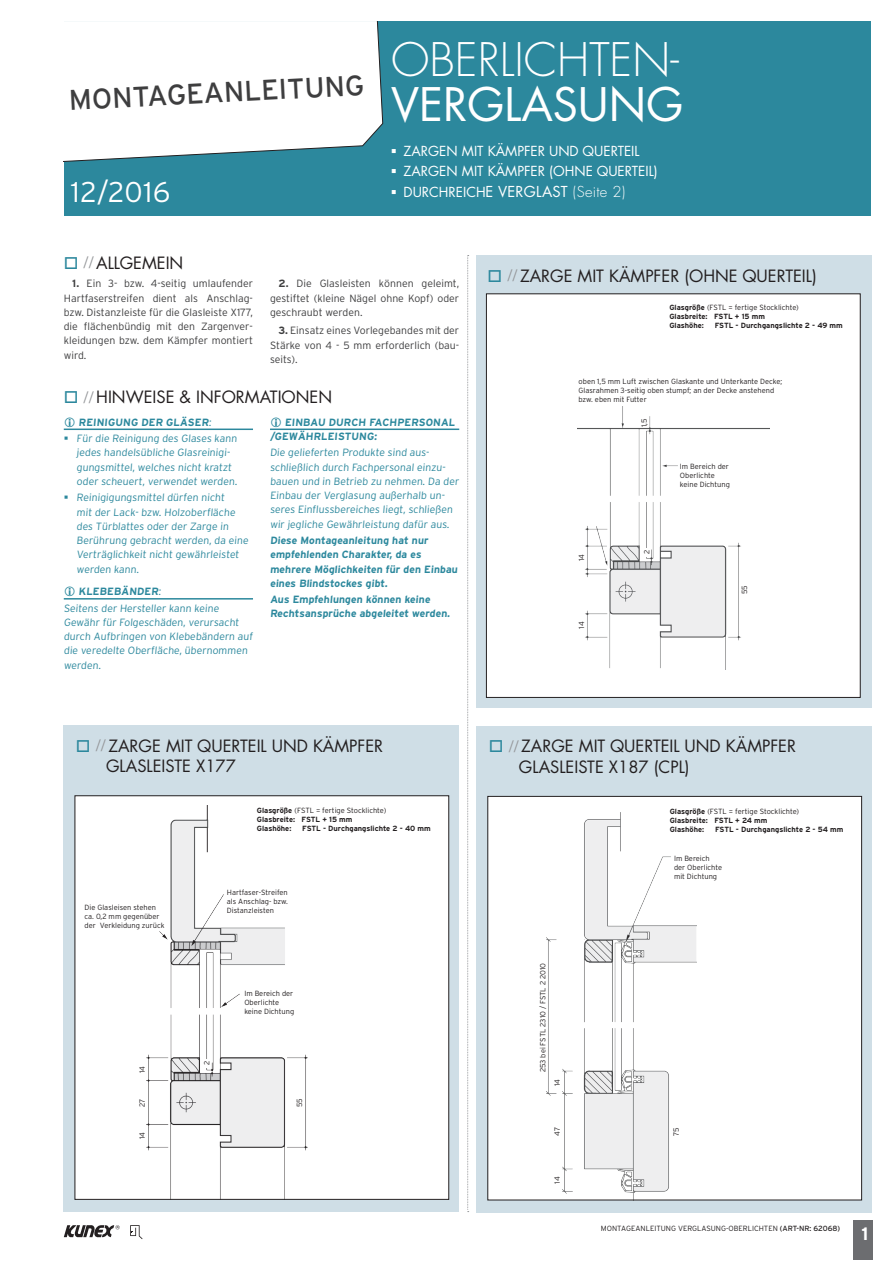
<style>
.page{position:relative;width:893px;height:1263px;background:#fff}
.page>*{position:absolute;margin:0;border:0;box-sizing:border-box;transform-origin:0 0}
.t1{font:300 45px "Futura LT Pro";color:#fff}
.t2{font:45px "Futura LT Pro";color:#fff}
.t3{font:28.5px "Interstate";color:#3e3e3f}
.t4{font:300 28.5px "Interstate";letter-spacing:.02em;color:#fff}
.t5{font:700 18px "Interstate";color:#fff}
.t6{font:16.5px/20.1px "Futura LT Pro";color:#231f20}
.t7{font:13.5px/20.4px "Futura LT Pro";color:#fff}
.t8{font:300 10.5px/14.2px "Interstate";color:#2c889d}
.t9{font:300 10.5px/14.2px "Interstate";color:#3e3e3f;text-align:justify}
.t10{font:700 10.5px/14.2px "Interstate";color:#2c889d}
.t11{font:300 7.5px/9px "Interstate";color:#231f20}
.t12{font:700 7.5px/9px "Interstate";color:#231f20}
.s1{font-size:14.7px}
.s2{font-weight:300;font-size:14.7px}
.s3{color:#2c889d}
.s4{font-family:"Interstate";font-weight:300;font-size:13.5px;color:#939598}
.s5{font-weight:700}
.s6{font-weight:300}
.s7{font-weight:400}
</style>
<div class="page">
<div style="left:853px;top:1220px;width:19px;height:40px;background:#6c6d70"></div>
<svg style="left:64px;top:1225px;width:56px;height:12px"></svg>
<svg style="left:130px;top:1225px;width:13px;height:14px"></svg>
<div style="left:476px;top:255px;width:396px;height:453px;background:#cfdee6"></div>
<div style="left:64px;top:21px;width:807px;height:195px;background:#2c889d"></div>
<svg style="left:64px;top:21px;width:319px;height:141px;background:#f0f6f7"></svg>
<hr style="left:64px;top:428px;width:189px;height:2px;background:#2c889d">
<hr style="left:64px;top:598px;width:189px;height:1px;background:#2c889d">
<hr style="left:270px;top:428px;width:189px;height:2px;background:#2c889d">
<div style="left:63px;top:725px;width:396px;height:487px;background:#cfdee6"></div>
<svg style="left:467px;top:255px;width:2px;height:957px"></svg>
<div style="left:486px;top:294px;width:374px;height:403px;background:#fff"></div>
<img style="left:577px;top:407px;width:192px;height:263px">
<div style="left:486px;top:294px;width:374px;height:404px;border:1px solid #231f20"></div>
<div style="left:75px;top:796px;width:374px;height:403px;background:#fff"></div>
<img style="left:146px;top:805px;width:162px;height:392px">
<div style="left:75px;top:795px;width:374px;height:404px;border:1px solid #231f20"></div>
<div style="left:203px;top:1059px;width:7px;height:8px;background:#fff"></div>
<div style="left:643px;top:548px;width:7px;height:8px;background:#fff"></div>
<div style="left:476px;top:726px;width:396px;height:486px;background:#cfdee6"></div>
<div style="left:488px;top:796px;width:374px;height:404px;background:#fff"></div>
<img style="left:546px;top:812px;width:151px;height:386px">
<div style="left:488px;top:796px;width:374px;height:404px;border:1px solid #231f20"></div>
<h1 class="t1" style="left:391px;top:30px;width:289px">OBERLICHTEN-</h1>
<h2 class="t3" style="left:68px;top:84px;width:297px;rotate:-3deg">MONTAGEANLEITUNG</h2>
<h1 class="t2" style="left:391px;top:74px;width:294px">VERGLASUNG</h1>
<h2 class="t4" style="left:71px;top:176px;width:101px">12/2016</h2>
<p class="t7" style="left:404px;top:140px;width:256px">ZARGEN MIT KÄMPFER UND QUERTEIL<br>ZARGEN MIT KÄMPFER (OHNE QUERTEIL)<br>DURCHREICH<span class="s1">E VERGLAST</span> <span class="s2">(Seite 2)</span></p>
<h3 class="t6" style="left:64px;top:252px;width:121px"><span class="s3">□</span> <span class="s4">//</span> ALLGEMEIN</h3>
<p class="t9" style="left:64px;top:276px;width:191px;text-indent:9px"><span class="s5">1.</span> Ein 3- bzw. 4-seitig umlaufender Hartfaserstreifen dient als Anschlag&shy;bzw. Distanzleiste für die Glasleiste X177, die flächenbündig mit den Zargenver&shy;kleidungen bzw. dem Kämpfer montiert wird.</p>
<p class="t9" style="left:270px;top:276px;width:191px;text-indent:9px"><span class="s5">2.</span> Die Glasleisten können geleimt, gestiftet (kleine Nägel ohne Kopf) oder geschraubt werden.</p>
<p class="t9" style="left:270px;top:323px;width:191px;text-indent:9px"><span class="s5">3.</span> Einsatz eines Vorlegebandes mit der Stärke von 4 - 5 mm erforderlich (bau&shy;seits).</p>
<h3 class="t6" style="left:64px;top:387px;width:270px"><span class="s3">□</span> <span class="s4">//</span> HINWEISE &amp; INFORMATIONEN</h3>
<p class="t8" style="left:77px;top:414px;width:163px;line-height:16.4px"><span class="s5">REINIGUNG DER GLÄSER</span>:<br>Für die Reinigung des Glases kann</p>
<p class="t8" style="left:77px;top:445px;width:163px">jedes handelsübliche Glasreinigi&shy;gungsmittel, welches nicht kratzt oder scheuert, verwendet werden.</p>
<p class="t8" style="left:77px;top:490px;width:174px">Reinigigungsmittel dürfen nicht<br>mit der Lack- bzw. Holzoberfläche des Türblattes oder der Zarge in<br>Berührung gebracht werden, da eine<br>Verträglichkeit nicht gewährleistet werden kann.</p>
<p class="t8" style="left:64px;top:583px;width:158px;line-height:16.4px;text-indent:15px"><span class="s5">KLEBEBÄNDER</span>:<br>Seitens der Hersteller kann keine</p>
<p class="t8" style="left:64px;top:615px;width:192px">Gewähr für Folgeschäden, verursacht durch Aufbringen von Klebebändern auf die veredelte Oberfläche, übernommen werden.</p>
<p class="t10" style="left:270px;top:415px;width:188px;text-indent:15px">EINBAU DURCH FACHPERSONAL /GEWÄHRLEISTUNG:</p>
<p class="t8" style="left:270px;top:445px;width:191px">Die gelieferten Produkte sind aus&shy;schließlich durch Fachpersonal einzu&shy;bauen und in Betrieb zu nehmen. Da der Einbau der Verglasung außerhalb un&shy;seres Einflussbereiches liegt, schließen wir jegliche Gewährleistung dafür aus.</p>
<p class="t10" style="left:270px;top:533px;width:190px">Diese Montageanleitung hat nur empfehlenden Charakter, da es mehrere Möglichkeiten für den Einbau eines Blindstockes gibt.</p>
<p class="t10" style="left:270px;top:592px;width:183px">Aus Empfehlungen können keine<br>Rechtsansprüche abgeleitet werden.</p>
<h3 class="t6" style="left:488px;top:265px;width:331px"><span class="s3">□</span> <span class="s4">//</span> ZARGE MIT KÄMPFER (OHNE QUERTEIL)</h3>
<p class="t12" style="left:669px;top:303px;width:131px">Glasgröße <span class="s6">(FSTL = fertige Stocklichte)<br></span>Glasbreite: FSTL + 15 mm<br>Glashöhe:</p>
<p class="t12" style="left:715px;top:321px;width:130px">FSTL - Durchgangslichte 2 - 49 mm</p>
<p class="t11" style="left:579px;top:377px;width:205px">oben 1,5 mm Luft zwischen Glaskante und Unterkante Decke;<br>Glasrahmen 3-seitig oben stumpf; an der Decke anstehend bzw. eben mit Futter</p>
<p class="t11" style="left:577px;top:561px;width:9px;rotate:-90deg">14</p>
<p class="t11" style="left:577px;top:629px;width:9px;rotate:-90deg">14</p>
<p class="t11" style="left:640px;top:427px;width:10px;rotate:-90deg">1,5</p>
<p class="t11" style="left:642px;top:554px;width:6px;rotate:-90deg">2</p>
<p class="t11" style="left:680px;top:461px;width:51px">Im Bereich der<br>Oberlichte keine Dichtung</p>
<p class="t11" style="left:740px;top:594px;width:10px;rotate:-90deg">55</p>
<h3 class="t6" style="left:106px;top:735px;width:279px;text-indent:-30px"><span class="s3">□</span> <span class="s4">//</span> ZARGE MIT QUERTEIL UND KÄMPFER<br>GLASLEISTE X177</h3>
<p class="t11" style="left:85px;top:903px;width:81px">Die Glasleisen stehen ca. 0,2 mm gegenüber der Verkleidung zurück</p>
<p class="t11" style="left:138px;top:1073px;width:9px;rotate:-90deg">14</p>
<p class="t11" style="left:138px;top:1106px;width:10px;rotate:-90deg">27</p>
<p class="t11" style="left:138px;top:1139px;width:9px;rotate:-90deg">14</p>
<p class="t12" style="left:257px;top:806px;width:131px">Glasgröße <span class="s6">(FSTL = fertige Stocklichte)<br></span>Glasbreite: FSTL + 15 mm<br>Glashöhe:</p>
<p class="t12" style="left:302px;top:824px;width:130px">FSTL - Durchgangslichte 2 - 40 mm</p>
<p class="t11" style="left:227px;top:888px;width:63px;text-align:justify">Hartfaser-Streifen als Anschlag- bzw.<br>Distanzleisten</p>
<p class="t11" style="left:202px;top:1065px;width:6px;rotate:-90deg">2</p>
<p class="t11" style="left:244px;top:989px;width:51px">Im Bereich der<br>Oberlichte keine Dichtung</p>
<p class="t11" style="left:295px;top:1107px;width:10px;rotate:-90deg">55</p>
<h3 class="t6" style="left:519px;top:736px;width:279px;text-indent:-30px"><span class="s3">□</span> <span class="s4">//</span> ZARGE MIT QUERTEIL UND KÄMPFER<br>GLASLEISTE X187 (CPL)</h3>
<p class="t12" style="left:670px;top:806px;width:131px">Glasgröße <span class="s6">(FSTL = fertige Stocklichte)<br></span>Glasbreite: FSTL + 24 mm<br>Glashöhe:</p>
<p class="t12" style="left:715px;top:824px;width:130px">FSTL - Durchgangslichte 2 - 54 mm</p>
<p class="t11" style="left:674px;top:854px;width:50px">Im Bereich der Oberlichte mit Dichtung</p>
<p class="t11" style="left:538px;top:1072px;width:111px;rotate:-90deg">253 bei FSTL 2310 / FSTL 2 2010</p>
<p class="t11" style="left:553px;top:1086px;width:9px;rotate:-90deg">14</p>
<p class="t11" style="left:553px;top:1136px;width:10px;rotate:-90deg">47</p>
<p class="t11" style="left:553px;top:1184px;width:9px;rotate:-90deg">14</p>
<p class="t11" style="left:672px;top:1135px;width:10px;rotate:-90deg">75</p>
<p class="t11" style="left:601px;top:1224px;width:241px">MONTAGEANLEITUNG VERGLASUNG-OBERLICHTEN <span class="s7">(ART-NR: 62068)</span></p>
<h3 class="t5" style="left:862px;top:1223px;width:8px">1</h3>
</div>
